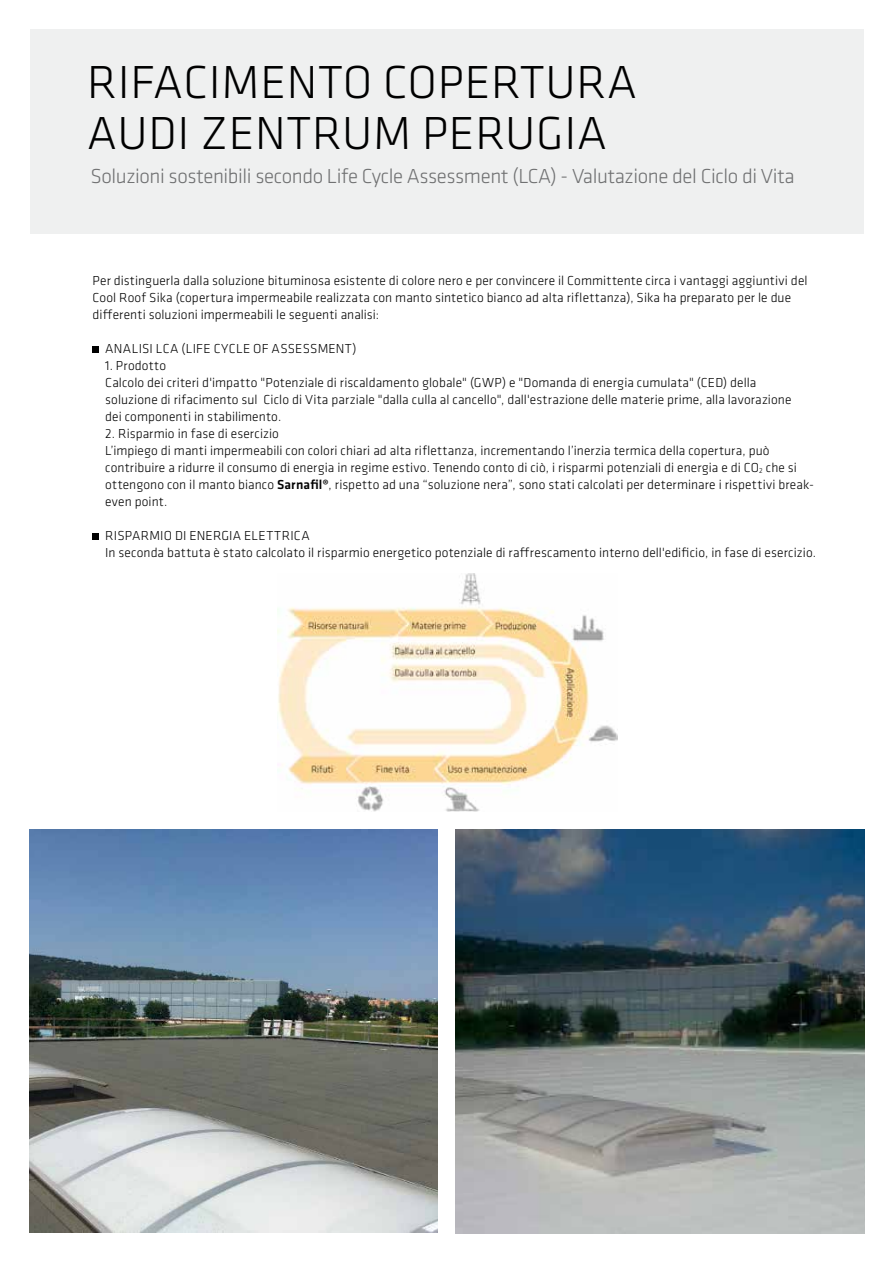
<style>
.page{position:relative;width:893px;height:1263px;background:#fff}
.page>*{position:absolute;margin:0;border:0;box-sizing:border-box;transform-origin:0 0}
.t1{font:300 48px/51px "Klavika";letter-spacing:.015em;color:#000}
.t2{font:300 21px "Klavika";letter-spacing:-.02em;color:#707172}
.t3{font:300 13.5px/17px "Klavika";letter-spacing:.005em;color:#000}
.s1{font-weight:500}
</style>
<div class="page">
<div style="left:30px;top:30px;width:833px;height:204px;background:#eceded"></div>
<div style="left:92px;top:346px;width:7px;height:7px;background:#000"></div>
<div style="left:92px;top:533px;width:7px;height:7px;background:#000"></div>
<img style="left:277px;top:573px;width:340px;height:238px">
<img style="left:30px;top:829px;width:408px;height:404px">
<img style="left:455px;top:829px;width:409px;height:404px">
<h1 class="t1" style="left:87px;top:56px;width:551px">RIFACIMENTO COPERTURA<br>AUDI ZENTRUM PERUGIA</h1>
<h2 class="t2" style="left:91px;top:163px;width:706px">Soluzioni sostenibili secondo Life Cycle Assessment (LCA) - Valutazione del Ciclo di Vita</h2>
<p class="t3" style="left:92px;top:272px;width:717px">Per distinguerla dalla soluzione bituminosa esistente di colore nero e per convincere il Committente circa i vantaggi aggiuntivi del<br>Cool Roof Sika (copertura impermeabile realizzata con manto sintetico bianco ad alta riflettanza), Sika ha preparato per le due differenti soluzioni impermeabili le seguenti analisi:</p>
<p class="t3" style="left:105px;top:340px;width:253px">ANALISI LCA (LIFE CYCLE OF ASSESSMENT)</p>
<p class="t3" style="left:105px;top:357px;width:688px">1. Prodotto<br>Calcolo dei criteri d'impatto "Potenziale di riscaldamento globale" (GWP) e "Domanda di energia cumulata" (CED) della soluzione di rifacimento sul Ciclo di Vita parziale "dalla culla al cancello", dall'estrazione delle materie prime, alla lavorazione dei componenti in stabilimento.</p>
<p class="t3" style="left:105px;top:425px;width:710px">2. Risparmio in fase di esercizio<br>L’impiego di manti impermeabili con colori chiari ad alta riflettanza, incrementando l’inerzia termica della copertura, può contribuire a ridurre il consumo di energia in regime estivo. Tenendo conto di ciò, i risparmi potenziali di energia e di CO<sub>2</sub> che si ottengono con il manto bianco <span class="s1">Sarnafil®</span>, rispetto ad una “soluzione nera”, sono stati calcolati per determinare i rispettivi break&shy;even point.</p>
<p class="t3" style="left:105px;top:527px;width:712px">RISPARMIO DI ENERGIA ELETTRICA<br>In seconda battuta è stato calcolato il risparmio energetico potenziale di raffrescamento interno dell'edificio, in fase di esercizio.</p>
</div>
